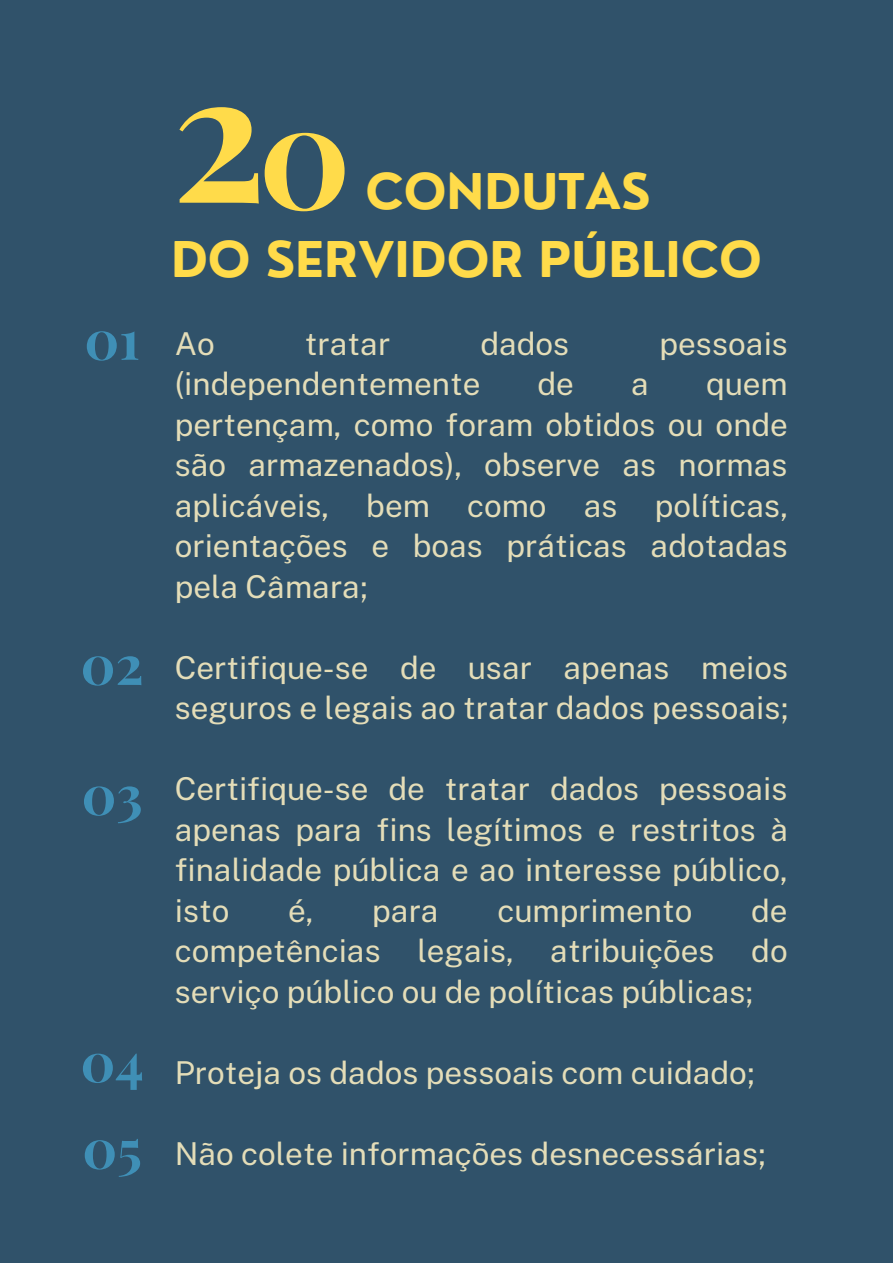
<style>
.page{position:relative;width:893px;height:1264px;background:#fff}
.page>*{position:absolute;margin:0;border:0;box-sizing:border-box;transform-origin:0 0}
.t1{font:700 179.85px "Playfair Display";color:#ffdb4a}
.t2{font:700 143.85px "Playfair Display";color:#ffdb4a}
.t3{font:700 54px "Playfair Display";color:#3f8fb6}
.t4{font:700 48px "Nourd";color:#ffdb4a}
.t5{font:31.5px/40.5px "Public Sans";color:#e4ddb8;text-align:justify}
</style>
<div class="page">
<div style="left:0;top:0;width:892px;height:1262px;background:#30526a"></div>
<p class="t3" style="left:84px;top:301px;width:57px">01</p>
<p class="t3" style="left:81px;top:626px;width:65px">02</p>
<p class="t3" style="left:81px;top:756px;width:63px">03</p>
<p class="t3" style="left:80px;top:1023px;width:65px">04</p>
<p class="t3" style="left:82px;top:1110px;width:61px">05</p>
<p class="t1" style="left:172px;top:8px;width:96px">2</p>
<p class="t2" style="left:258px;top:54px;width:94px">0</p>
<p class="t4" style="left:171px;top:229px;width:592px">DO SERVIDOR PÚBLICO</p>
<p class="t4" style="left:365px;top:161px;width:286px">CONDUTAS</p>
<p class="t5" style="left:175px;top:323px;width:42px">Ao</p>
<p class="t5" style="left:305px;top:323px;width:87px">tratar</p>
<p class="t5" style="left:480px;top:323px;width:90px">dados</p>
<p class="t5" style="left:659px;top:323px;width:130px">pessoais</p>
<p class="t5" style="left:175px;top:363px;width:307px">(independentemente</p>
<p class="t5" style="left:537px;top:363px;width:38px">de</p>
<p class="t5" style="left:631px;top:363px;width:19px">a</p>
<p class="t5" style="left:175px;top:363px;width:614px;text-indent:531px">quem pertençam, como foram obtidos ou onde são armazenados), observe as normas aplicáveis, bem como as políticas, orientações e boas práticas adotadas pela Câmara;</p>
<p class="t5" style="left:175px;top:647px;width:615px">Certifique-se de usar apenas meios seguros e legais ao tratar dados pessoais;</p>
<p class="t5" style="left:175px;top:768px;width:615px">Certifique-se de tratar dados pessoais apenas para fins legítimos e restritos à finalidade pública e ao interesse público, isto</p>
<p class="t5" style="left:175px;top:890px;width:614px;text-indent:576px">de competências legais, atribuições do serviço público ou de políticas públicas;</p>
<p class="t5" style="left:288px;top:890px;width:27px">é,</p>
<p class="t5" style="left:372px;top:890px;width:68px">para</p>
<p class="t5" style="left:497px;top:890px;width:196px">cumprimento</p>
<p class="t5" style="left:175px;top:1051px;width:581px">Proteja os dados pessoais com cuidado;</p>
<p class="t5" style="left:175px;top:1132px;width:592px">Não colete informações desnecessárias;</p>
</div>
